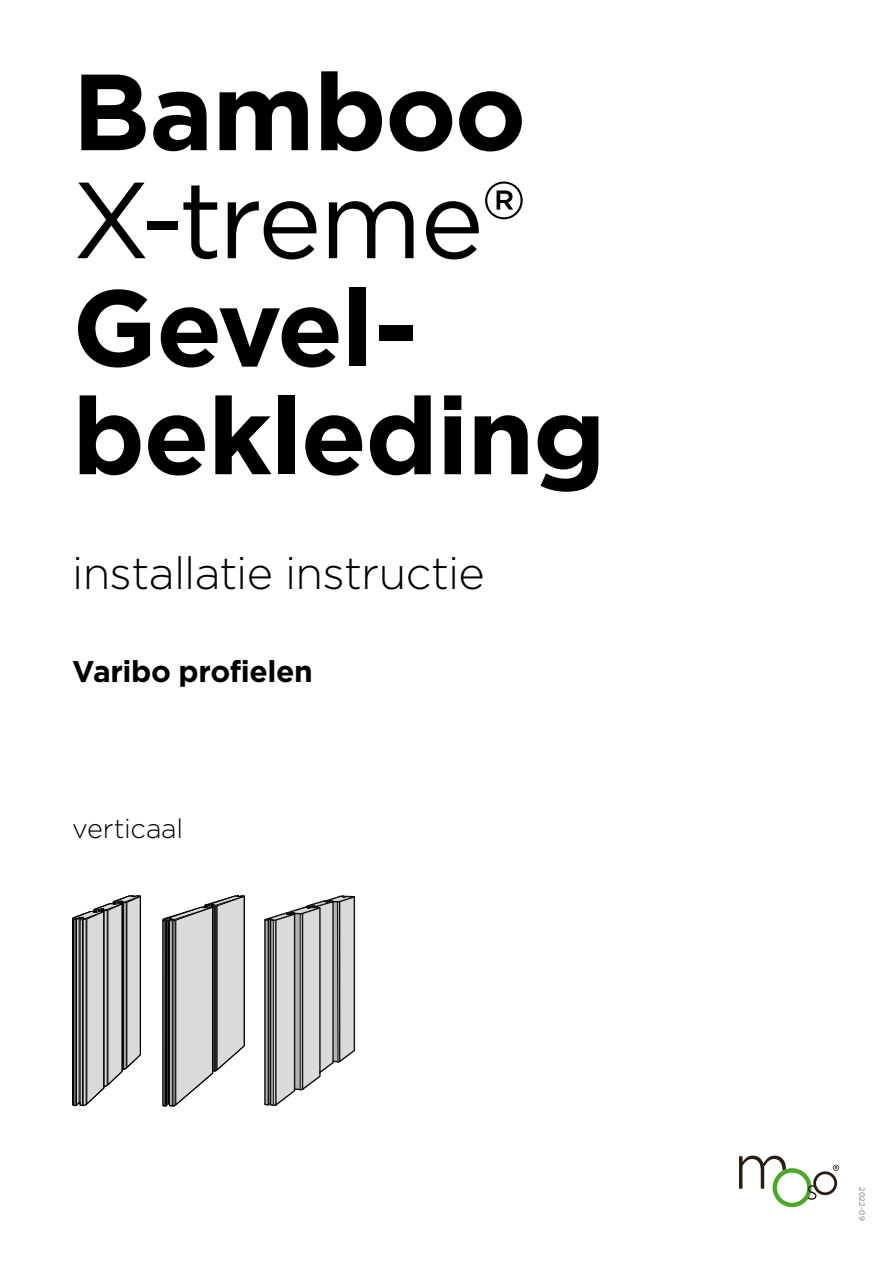
<style>
.page{position:relative;width:893px;height:1263px;background:#fff}
.page>*{position:absolute;margin:0;border:0;box-sizing:border-box;transform-origin:0 0}
.t1{font:700 108px/108px "Gotham";letter-spacing:-.015em;color:#000}
.t2{font:108px "Gotham";letter-spacing:-.03em;color:#000}
.t3{font:300 45px "Gotham";letter-spacing:-.015em;color:#000}
.t4{font:700 30px "Gotham";letter-spacing:-.015em;color:#000}
.t5{font:300 27px "Gotham";letter-spacing:-.005em;color:#000}
.t6{font:7.5px "Gotham";letter-spacing:.03em;color:#707172}
</style>
<div class="page">
<svg style="left:72px;top:895px;width:69px;height:212px;background:#b3b4b5"></svg>
<svg style="left:162px;top:895px;width:83px;height:212px"></svg>
<svg style="left:264px;top:895px;width:92px;height:211px"></svg>
<svg style="left:739px;top:1155px;width:100px;height:52px"></svg>
<h1 class="t1" style="left:72px;top:57px;width:456px">Bamboo</h1>
<h1 class="t2" style="left:72px;top:151px;width:455px">X-treme®</h1>
<h1 class="t1" style="left:72px;top:273px;width:535px">Gevel&shy;bekleding</h1>
<p class="t3" style="left:72px;top:544px;width:414px">installatie instructie</p>
<p class="t4" style="left:72px;top:651px;width:242px">Varibo profielen</p>
<p class="t5" style="left:72px;top:811px;width:113px">verticaal</p>
<p class="t6" style="left:867px;top:1187px;width:35px;rotate:90deg">2022-09</p>
</div>
